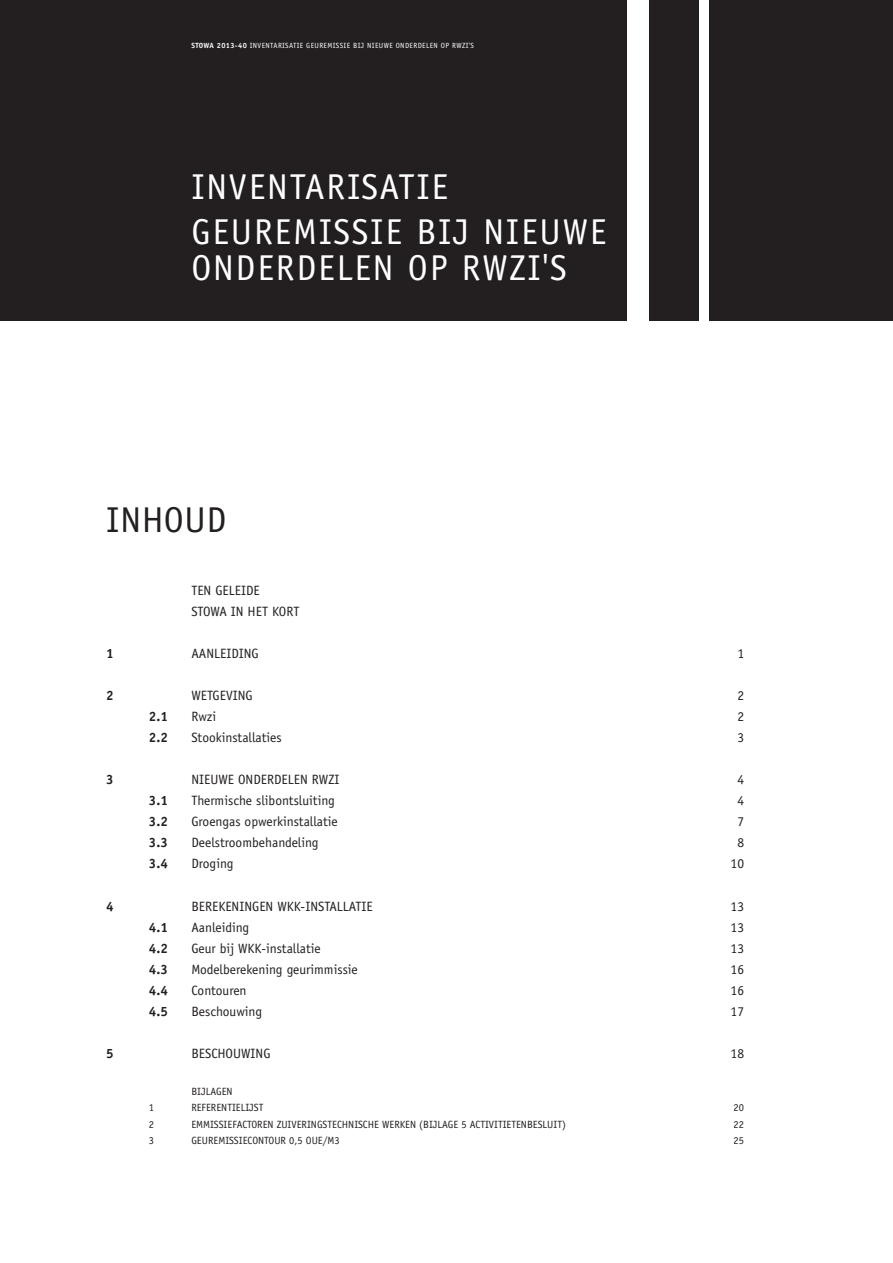
<style>
.page{position:relative;width:893px;height:1263px;background:#fff}
.page>*{position:absolute;margin:0;border:0;box-sizing:border-box;transform-origin:0 0}
.t1{font:36px/36px "Officina Sans";letter-spacing:.05em;color:#fff}
.t2{font:36px "Officina Sans";color:#231f20}
.t3{font:13.5px/21px "Officina Sans";color:#231f20}
.t4{font:700 13.5px "Officina Sans";color:#231f20}
.t5{font:10.5px "Officina Sans";color:#231f20}
.t6{font:7.5px "Officina Sans";letter-spacing:.05em;color:#fff}
.s1{font-weight:700}
.s2{font-weight:400}
</style>
<div class="page">
<div style="left:0;top:0;width:626px;height:321px;background:#231f20"></div>
<div style="left:649px;top:0;width:50px;height:321px;background:#231f20"></div>
<div style="left:709px;top:0;width:184px;height:321px;background:#231f20"></div>
<p class="t6" style="left:191px;top:41px;width:284px"><span class="s1">STOWA 2013-40</span> INVENTARISATIE GEUREMISSIE BIJ NIEUWE ONDERDELEN OP RWZI'S</p>
<h1 class="t1" style="left:191px;top:169px;width:258px">INVENTARISATIE</h1>
<h1 class="t1" style="left:106px;top:213px;width:52px">G</h1>
<h1 class="t1" style="left:191px;top:213px;width:417px;text-indent:21px">EUREMISSIE BIJ NIEUWE<br>ONDERDELEN OP RWZI'S</h1>
<h1 class="t2" style="left:106px;top:499px;width:79px">INHOUD</h1>
<p class="t3" style="left:191px;top:580px;width:110px">TEN GELEIDE<br>STOWA IN H ET KORT</p>
<p class="t4" style="left:106px;top:645px;width:51px">1 <span class="s2">A</span></p>
<p class="t3" style="left:199px;top:643px;width:58px">ANLEIDING</p>
<p class="t3" style="left:737px;top:643px;width:8px">1</p>
<p class="t4" style="left:106px;top:687px;width:52px">2 <span class="s2">W</span></p>
<p class="t3" style="left:201px;top:685px;width:50px">ETGEVING</p>
<p class="t3" style="left:737px;top:685px;width:8px">2</p>
<p class="t3" style="left:149px;top:706px;width:69px"><span class="s1">2.1</span> RWZI</p>
<p class="t3" style="left:737px;top:706px;width:8px">2</p>
<p class="t3" style="left:149px;top:727px;width:134px"><span class="s1">2.2</span> STOOKINSTALLATIES</p>
<p class="t3" style="left:737px;top:727px;width:8px">3</p>
<p class="t4" style="left:106px;top:771px;width:9px">3</p>
<p class="t3" style="left:191px;top:769px;width:150px">NIEUWE ONDERDELEN RWZI</p>
<p class="t3" style="left:737px;top:769px;width:8px">4</p>
<p class="t3" style="left:149px;top:790px;width:188px"><span class="s1">3.1</span> THERMISCHE SLIBONTSLUITING</p>
<p class="t3" style="left:737px;top:790px;width:8px">4</p>
<p class="t4" style="left:149px;top:813px;width:21px">3.2</p>
<p class="t3" style="left:191px;top:811px;width:148px">GROENGAS OPWERKINSTALLATIE</p>
<p class="t3" style="left:737px;top:811px;width:8px">7</p>
<p class="t3" style="left:149px;top:832px;width:171px"><span class="s1">3.3</span> DEELSTROOMBEHANDELING</p>
<p class="t3" style="left:737px;top:832px;width:8px">8</p>
<p class="t3" style="left:149px;top:853px;width:86px"><span class="s1">3.4</span> DROGING</p>
<p class="t3" style="left:731px;top:853px;width:15px">10</p>
<p class="t4" style="left:106px;top:897px;width:9px">4</p>
<p class="t3" style="left:191px;top:895px;width:183px">B EREKENINGEN WKK-INSTALLATIE</p>
<p class="t3" style="left:731px;top:895px;width:15px">13</p>
<p class="t3" style="left:149px;top:916px;width:102px"><span class="s1">4.1</span> AANLEIDING</p>
<p class="t3" style="left:731px;top:916px;width:15px">13</p>
<p class="t4" style="left:149px;top:939px;width:21px">4.2</p>
<p class="t3" style="left:191px;top:937px;width:131px">GEUR BIJ WKK-INSTALLATIE</p>
<p class="t3" style="left:731px;top:937px;width:15px">13</p>
<p class="t3" style="left:149px;top:958px;width:210px"><span class="s1">4.3</span> MODELBEREKENING GEURIMMISSIE</p>
<p class="t3" style="left:731px;top:958px;width:15px">16</p>
<p class="t4" style="left:149px;top:981px;width:21px">4.4</p>
<p class="t3" style="left:191px;top:979px;width:57px">CONTOUREN</p>
<p class="t3" style="left:731px;top:979px;width:15px">16</p>
<p class="t3" style="left:149px;top:1000px;width:115px"><span class="s1">4.5</span> BESCHOUWING</p>
<p class="t3" style="left:731px;top:1000px;width:15px">17</p>
<p class="t4" style="left:106px;top:1044px;width:51px">5 <span class="s2">B</span></p>
<p class="t3" style="left:199px;top:1042px;width:69px">ESCHOUWING</p>
<p class="t3" style="left:731px;top:1042px;width:15px">18</p>
<p class="t5" style="left:191px;top:1085px;width:43px">BIJLAGEN</p>
<p class="t5" style="left:149px;top:1102px;width:28px">1 R</p>
<p class="t5" style="left:197px;top:1102px;width:68px">EFERENTIELIJST</p>
<p class="t5" style="left:734px;top:1102px;width:12px">20</p>
<p class="t5" style="left:149px;top:1118px;width:28px">2 E</p>
<p class="t5" style="left:196px;top:1118px;width:371px">MMISSIEFACTOREN ZUIVERINGSTECH NISCH E WERKEN (BIJLAGE 5 ACTIVITIETENBESLUIT)</p>
<p class="t5" style="left:734px;top:1118px;width:12px">22</p>
<p class="t5" style="left:149px;top:1135px;width:7px">3</p>
<p class="t5" style="left:191px;top:1135px;width:150px">GEUREMISSIECONTOUR 0,5 OUE/M3</p>
<p class="t5" style="left:734px;top:1135px;width:12px">25</p>
</div>
